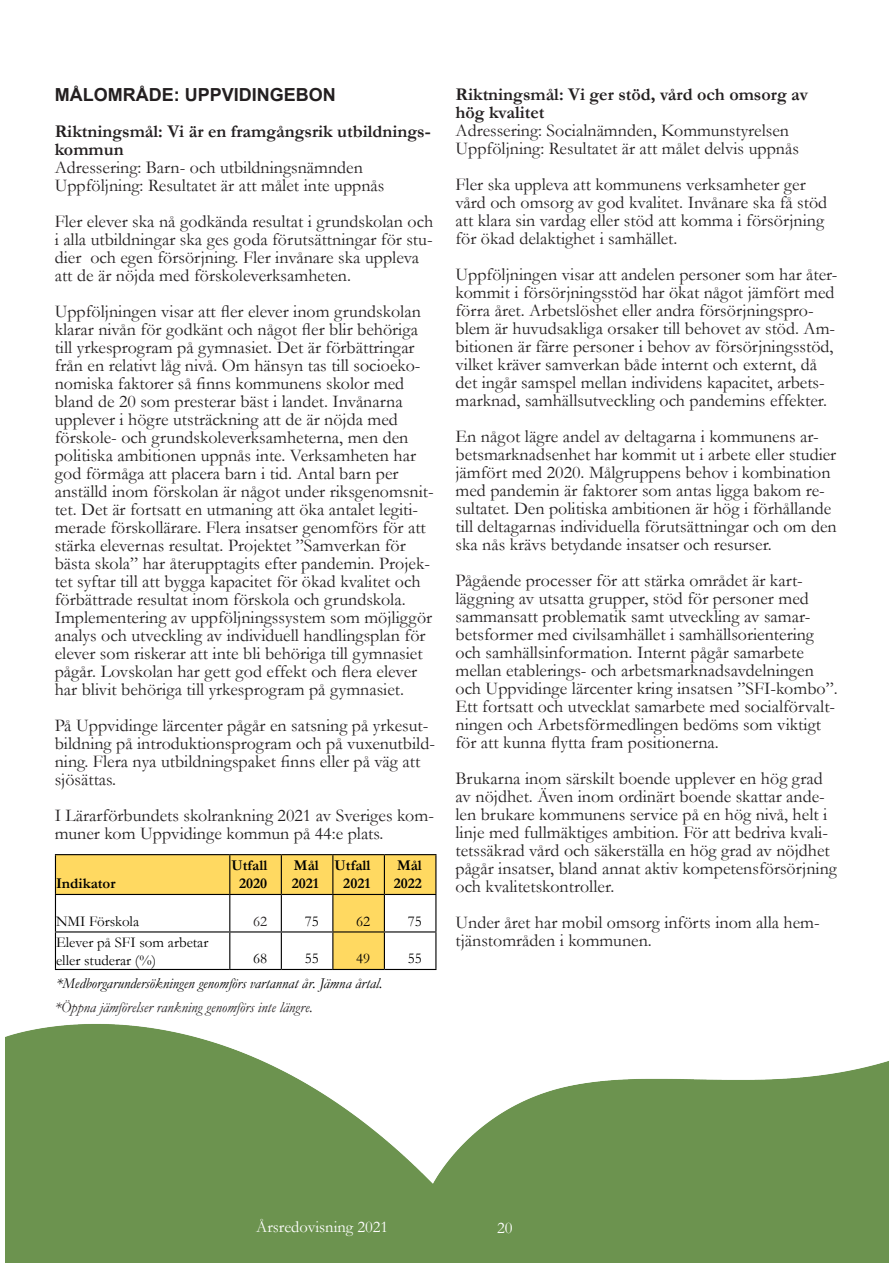
<style>
.page{position:relative;width:893px;height:1263px;background:#fff}
.page>*{position:absolute;margin:0;border:0;box-sizing:border-box;transform-origin:0 0}
.t1{font:18px/18px "Garamond";color:#231f20}
.t2{font:700 18px/18px "Garamond";color:#231f20}
.t3{font:700 18px "Arial";color:#231f20}
.t4{font:16.5px "Garamond";color:#fff}
.t5{font:15px/18px "Garamond";color:#000}
.t6{font:italic 15px "Garamond";color:#000}
.t7{font:italic 15px "Garamond";color:#231f20}
.t8{font:700 15px/18px "Garamond";color:#000;text-align:center}
.t9{font:15px "Garamond";color:#231f20}
</style>
<div class="page">
<img style="left:5px;top:1024px;width:883px;height:239px">
<svg style="left:56px;top:855px;width:379px;height:114px"></svg>
<hr style="left:55px;top:894px;width:175px;height:1px;background:#000">
<hr style="left:55px;top:855px;width:1px;height:39px;background:#000">
<hr style="left:55px;top:854px;width:175px;height:1px;background:#000">
<hr style="left:230px;top:854px;width:51px;height:1px;background:#000">
<hr style="left:281px;top:854px;width:52px;height:1px;background:#000">
<hr style="left:333px;top:854px;width:51px;height:1px;background:#000">
<hr style="left:384px;top:854px;width:52px;height:1px;background:#000">
<hr style="left:229px;top:855px;width:1px;height:39px;background:#000">
<hr style="left:281px;top:855px;width:1px;height:39px;background:#000">
<hr style="left:332px;top:855px;width:1px;height:39px;background:#000">
<hr style="left:384px;top:855px;width:1px;height:39px;background:#000">
<hr style="left:435px;top:855px;width:1px;height:39px;background:#000">
<hr style="left:55px;top:895px;width:1px;height:36px;background:#000">
<hr style="left:230px;top:894px;width:51px;height:1px;background:#000">
<hr style="left:281px;top:894px;width:52px;height:1px;background:#000">
<hr style="left:333px;top:894px;width:51px;height:1px;background:#000">
<hr style="left:384px;top:894px;width:52px;height:1px;background:#000">
<hr style="left:229px;top:895px;width:1px;height:36px;background:#000">
<hr style="left:281px;top:895px;width:1px;height:36px;background:#000">
<hr style="left:332px;top:895px;width:1px;height:36px;background:#000">
<hr style="left:384px;top:895px;width:1px;height:36px;background:#000">
<hr style="left:435px;top:895px;width:1px;height:36px;background:#000">
<hr style="left:55px;top:931px;width:175px;height:1px;background:#000">
<hr style="left:55px;top:932px;width:1px;height:37px;background:#000">
<hr style="left:230px;top:931px;width:51px;height:1px;background:#000">
<hr style="left:281px;top:931px;width:52px;height:1px;background:#000">
<hr style="left:333px;top:931px;width:51px;height:1px;background:#000">
<hr style="left:384px;top:931px;width:52px;height:1px;background:#000">
<hr style="left:229px;top:932px;width:1px;height:37px;background:#000">
<hr style="left:281px;top:932px;width:1px;height:37px;background:#000">
<hr style="left:332px;top:932px;width:1px;height:37px;background:#000">
<hr style="left:384px;top:932px;width:1px;height:37px;background:#000">
<hr style="left:435px;top:932px;width:1px;height:37px;background:#000">
<hr style="left:55px;top:969px;width:175px;height:1px;background:#000">
<hr style="left:230px;top:969px;width:51px;height:1px;background:#000">
<hr style="left:281px;top:969px;width:52px;height:1px;background:#000">
<hr style="left:333px;top:969px;width:51px;height:1px;background:#000">
<hr style="left:384px;top:969px;width:52px;height:1px;background:#000">
<p class="t3" style="left:55px;top:82px;width:282px">MÅLOMRÅDE: UPPVIDINGEBON</p>
<p class="t2" style="left:55px;top:123px;width:377px">Riktningsmål: Vi är en framgångsrik utbildnings&shy;kommun</p>
<p class="t1" style="left:55px;top:158px;width:310px">Adressering: Barn- och utbildningsnämnden</p>
<p class="t1" style="left:55px;top:176px;width:331px">Uppföljning: Resultatet är att målet inte uppnås</p>
<p class="t1" style="left:55px;top:212px;width:380px">Fler elever ska nå godkända resultat i grundskolan och i alla utbildningar ska ges goda förutsättningar för stu&shy;dier och egen försörjning. Fler invånare ska uppleva att de är nöjda med förskoleverksamheten.</p>
<p class="t1" style="left:55px;top:302px;width:381px">Uppföljningen visar att fler elever inom grundskolan klarar nivån för godkänt och något fler blir behöriga till yrkesprogram på gymnasiet. Det är förbättringar från en relativt låg nivå. Om hänsyn tas till socioeko&shy;nomiska faktorer så finns kommunens skolor med bland de 20 som presterar bäst i landet. Invånarna upplever i högre utsträckning att de är nöjda med förskole- och grundskoleverksamheterna, men den politiska ambitionen uppnås inte. Verksamheten har god förmåga att placera barn i tid. Antal barn per anställd inom förskolan är något under riksgenomsnit&shy;tet. Det är fortsatt en utmaning att öka antalet legiti&shy;merade förskollärare. Flera insatser genomförs för att stärka elevernas resultat. Projektet ”Samverkan för bästa skola” har återupptagits efter pandemin. Projek&shy;tet syftar till att bygga kapacitet för ökad kvalitet och förbättrade resultat inom förskola och grundskola.<br>Implementering av uppföljningssystem som möjliggör analys och utveckling av individuell handlingsplan för elever som riskerar att inte bli behöriga till gymnasiet pågår. Lovskolan har gett god effekt och flera elever har blivit behöriga till yrkesprogram på gymnasiet.</p>
<p class="t1" style="left:55px;top:716px;width:382px">På Uppvidinge lärcenter pågår en satsning på yrkesut&shy;bildning på introduktionsprogram och på vuxenutbild&shy;ning. Flera nya utbildningspaket finns eller på väg att sjösättas.</p>
<p class="t1" style="left:55px;top:806px;width:381px">I Lärarförbundets skolrankning 2021 av Sveriges kom&shy;muner kom Uppvidinge kommun på 44:e plats.</p>
<p class="t8" style="left:56px;top:875px;width:61px">Indikator</p>
<p class="t8" style="left:232px;top:857px;width:37px">Utfall<br>2020</p>
<p class="t8" style="left:292px;top:857px;width:29px;text-align:left">Mål<br>2021</p>
<p class="t8" style="left:335px;top:857px;width:37px">Utfall<br>2021</p>
<p class="t8" style="left:394px;top:857px;width:30px;text-align:left">Mål<br>2022</p>
<p class="t5" style="left:56px;top:912px;width:85px">NMI Förskola</p>
<p class="t9" style="left:253px;top:911px;width:16px">62</p>
<p class="t5" style="left:305px;top:912px;width:16px">75</p>
<p class="t5" style="left:356px;top:912px;width:16px">62</p>
<p class="t5" style="left:408px;top:912px;width:16px">75</p>
<p class="t5" style="left:56px;top:933px;width:154px">Elever på SFI som arbetar eller studerar (%)</p>
<p class="t5" style="left:253px;top:949px;width:16px">68</p>
<p class="t5" style="left:305px;top:949px;width:16px">55</p>
<p class="t5" style="left:356px;top:949px;width:16px">49</p>
<p class="t5" style="left:408px;top:949px;width:16px">55</p>
<p class="t6" style="left:56px;top:973px;width:328px">*Medborgarundersökningen genomförs vartannat år. Jämna årtal.</p>
<p class="t7" style="left:55px;top:997px;width:259px">*Öppna jämförelser rankning genomförs inte längre.</p>
<p class="t2" style="left:455px;top:85px;width:354px">Riktningsmål: Vi ger stöd, vård och omsorg av hög kvalitet</p>
<p class="t1" style="left:455px;top:121px;width:335px">Adressering: Socialnämnden, Kommunstyrelsen</p>
<p class="t1" style="left:455px;top:139px;width:345px">Uppföljning: Resultatet är att målet delvis uppnås</p>
<p class="t1" style="left:455px;top:175px;width:373px">Fler ska uppleva att kommunens verksamheter ger vård och omsorg av god kvalitet. Invånare ska få stöd att klara sin vardag eller stöd att komma i försörjning för ökad delaktighet i samhället.</p>
<p class="t1" style="left:455px;top:265px;width:384px">Uppföljningen visar att andelen personer som har åter&shy;kommit i försörjningsstöd har ökat något jämfört med förra året. Arbetslöshet eller andra försörjningspro&shy;blem är huvudsakliga orsaker till behovet av stöd. Am&shy;bitionen är färre personer i behov av försörjningsstöd, vilket kräver samverkan både internt och externt, då det ingår samspel mellan individens kapacitet, arbets&shy;marknad, samhällsutveckling och pandemins effekter.</p>
<p class="t1" style="left:455px;top:427px;width:383px">En något lägre andel av deltagarna i kommunens ar&shy;betsmarknadsenhet har kommit ut i arbete eller studier jämfört med 2020. Målgruppens behov i kombination med pandemin är faktorer som antas ligga bakom re&shy;sultatet. Den politiska ambitionen är hög i förhållande till deltagarnas individuella förutsättningar och om den ska nås krävs betydande insatser och resurser.</p>
<p class="t1" style="left:455px;top:571px;width:384px">Pågående processer för att stärka området är kart&shy;läggning av utsatta grupper, stöd för personer med sammansatt problematik samt utveckling av samar&shy;betsformer med civilsamhället i samhällsorientering och samhällsinformation. Internt pågår samarbete mellan etablerings- och arbetsmarknadsavdelningen och Uppvidinge lärcenter kring insatsen ”SFI-kombo”.<br>Ett fortsatt och utvecklat samarbete med socialförvalt&shy;ningen och Arbetsförmedlingen bedöms som viktigt för att kunna flytta fram positionerna.</p>
<p class="t1" style="left:455px;top:769px;width:383px">Brukarna inom särskilt boende upplever en hög grad av nöjdhet. Även inom ordinärt boende skattar ande&shy;len brukare kommunens service på en hög nivå, helt i linje med fullmäktiges ambition. För att bedriva kvali&shy;tetssäkrad vård och säkerställa en hög grad av nöjdhet pågår insatser, bland annat aktiv kompetensförsörjning och kvalitetskontroller.</p>
<p class="t1" style="left:455px;top:913px;width:366px">Under året har mobil omsorg införts inom alla hem&shy;tjänstområden i kommunen.</p>
<p class="t4" style="left:256px;top:1216px;width:134px">Årsredovisning 2021</p>
<p class="t4" style="left:497px;top:1216px;width:17px">20</p>
</div>
